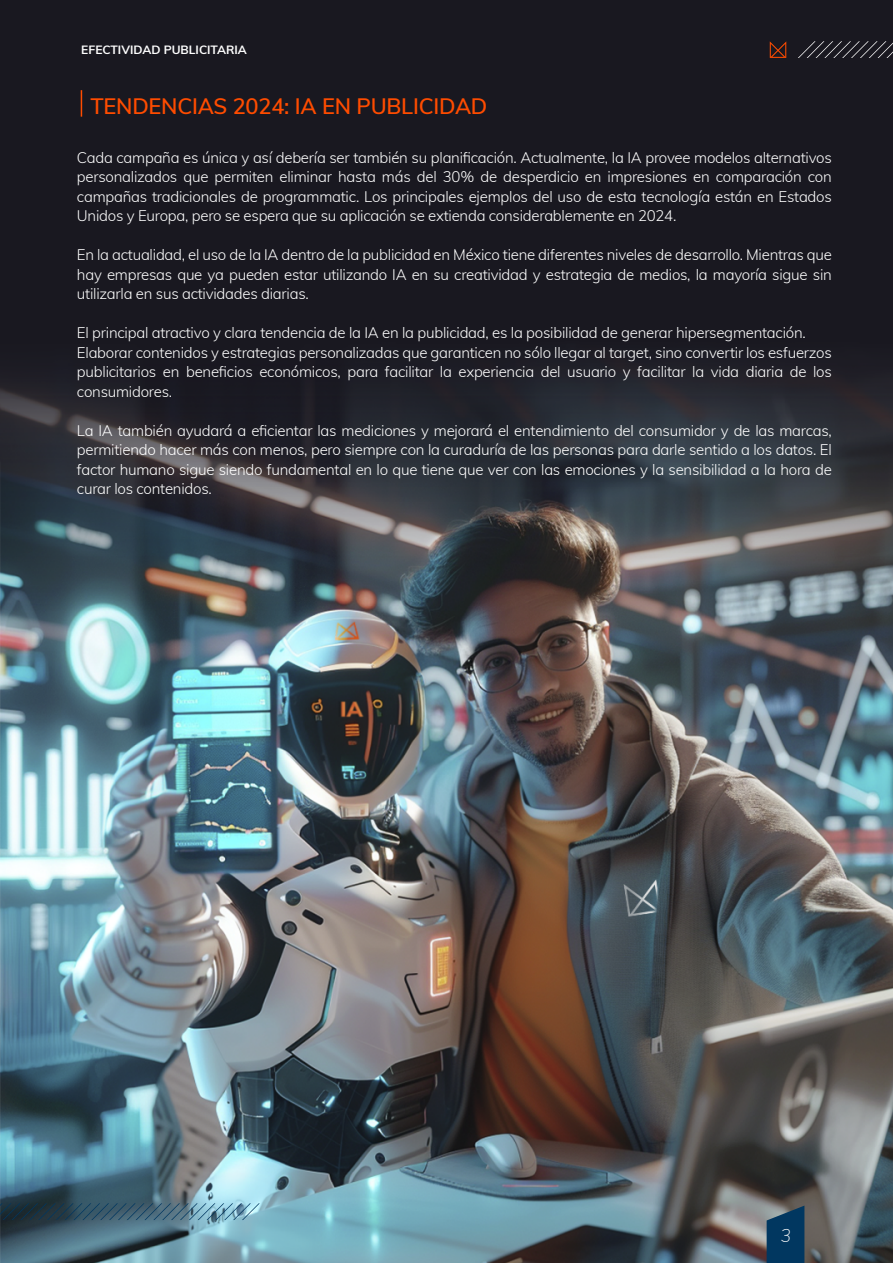
<style>
.page{position:relative;width:893px;height:1263px;background:#fff}
.page>*{position:absolute;margin:0;border:0;box-sizing:border-box;transform-origin:0 0}
.t1{font:600 21.9px "Muli";letter-spacing:-.01em;color:#ff4c00}
.t2{font:italic 200 18px "Muli";color:#fff}
.t3{font:300 15px/19.5px "Muli";letter-spacing:-.015em;color:#fff;text-align:justify}
.t4{font:700 12px "Muli";color:#fff}
</style>
<div class="page">
<img style="left:1px;top:0;width:892px;height:1263px">
<svg style="left:81px;top:90px;width:1px;height:27px"></svg>
<svg style="left:767px;top:1205px;width:37px;height:58px;background:#134265"></svg>
<svg style="left:0;top:1203px;width:260px;height:17px;background:#476979"></svg>
<svg style="left:770px;top:41px;width:16px;height:17px"></svg>
<svg style="left:798px;top:41px;width:95px;height:17px;background:#313037"></svg>
<p class="t4" style="left:81px;top:41px;width:167px">EFECTIVIDAD PUBLICITARIA</p>
<h1 class="t1" style="left:90px;top:90px;width:398px">TENDENCIAS 2024: IA EN PUBLICIDAD</h1>
<p class="t3" style="left:77px;top:147px;width:756px">Cada campaña es única y así debería ser también su planificación. Actualmente, la IA provee modelos alternativos personalizados que permiten eliminar hasta más del 30% de desperdicio en impresiones en comparación con campañas tradicionales de programmatic. Los principales ejemplos del uso de esta tecnología están en Estados Unidos y Europa, pero se espera que su aplicación se extienda considerablemente en 2024.</p>
<p class="t3" style="left:77px;top:244px;width:756px">En la actualidad, el uso de la IA dentro de la publicidad en México tiene diferentes niveles de desarrollo. Mientras que hay empresas que ya pueden estar utilizando IA en su creatividad y estrategia de medios, la mayoría sigue sin utilizarla en sus actividades diarias.</p>
<p class="t3" style="left:77px;top:322px;width:756px;text-align:left">El principal atractivo y clara tendencia de la IA en la publicidad, es la posibilidad de generar hipersegmentación.<br>Elaborar contenidos y estrategias personalizadas que garanticen no sólo llegar al target, sino convertir los esfuerzos publicitarios en beneficios económicos, para facilitar la experiencia del usuario y facilitar la vida diaria de los consumidores.</p>
<p class="t3" style="left:77px;top:420px;width:756px">La IA también ayudará a eficientar las mediciones y mejorará el entendimiento del consumidor y de las marcas, permitiendo hacer más con menos, pero siempre con la curaduría de las personas para darle sentido a los datos. El factor humano sigue siendo fundamental en lo que tiene que ver con las emociones y la sensibilidad a la hora de curar los contenidos.</p>
<p class="t2" style="left:780px;top:1222px;width:12px">3</p>
</div>
